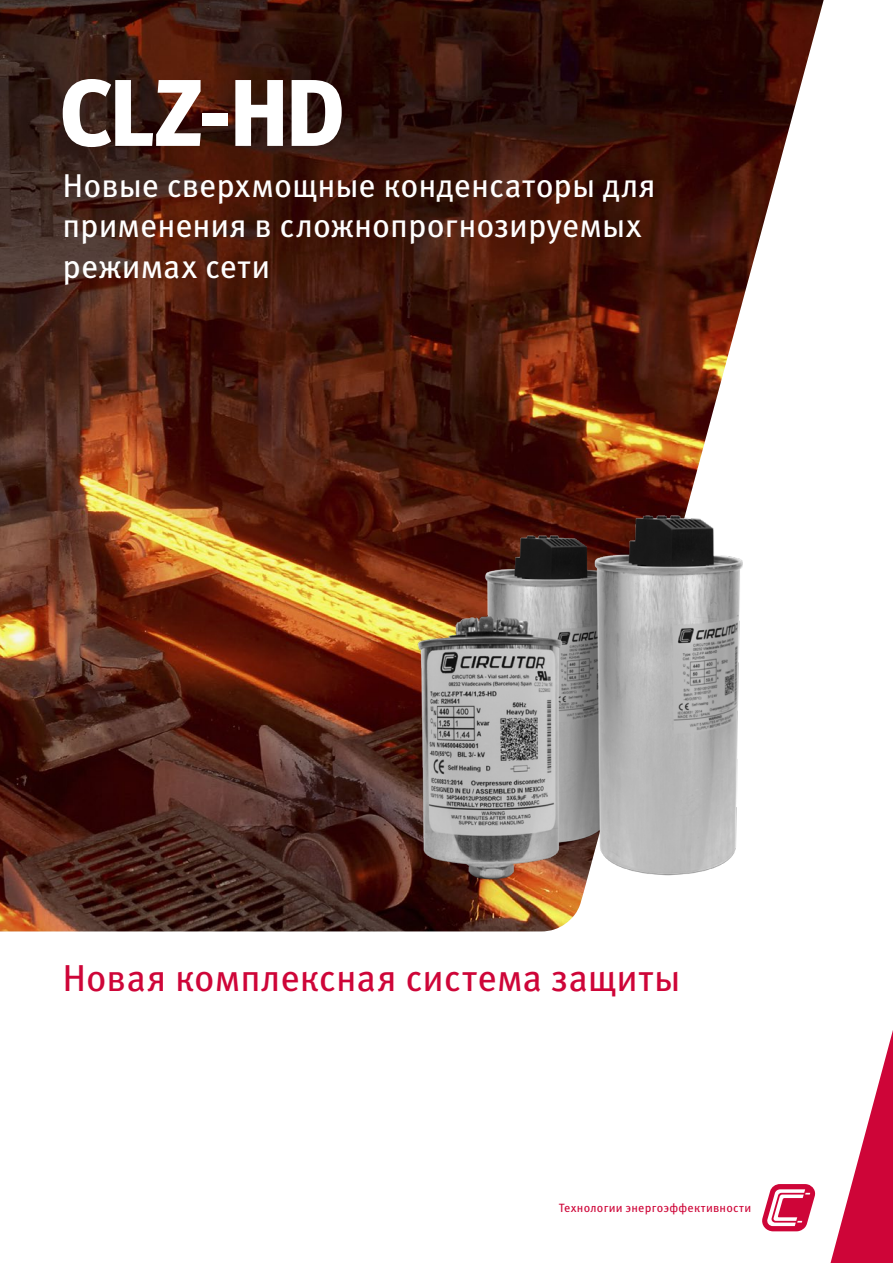
<style>
.page{position:relative;width:893px;height:1263px;background:#fff}
.page>*{position:absolute;margin:0;border:0;box-sizing:border-box;transform-origin:0 0}
.t1{font:700 94.5px "Meta Head OT";color:#fff}
.t2{font:37.5px "Meta Pro";color:#ce0538}
.t3{font:33px/40.5px "Meta Pro";color:#fff}
.t4{font:12px "Meta Pro";letter-spacing:.02em;color:#ce0538}
</style>
<div class="page">
<img style="left:0;top:0;width:824px;height:931px">
<svg style="left:762px;top:1184px;width:54px;height:47px"></svg>
<svg style="left:830px;top:1030px;width:63px;height:233px"></svg>
<img style="left:412px;top:494px;width:410px;height:411px">
<h1 class="t1" style="left:61px;top:57px;width:285px">CLZ-HD</h1>
<p class="t3" style="left:62px;top:163px;width:595px">Новые сверхмощные конденсаторы для применения в сложнопрогнозируемых режимах сети</p>
<p class="t2" style="left:62px;top:949px;width:619px">Новая комплексная система защиты</p>
<p class="t4" style="left:559px;top:1198px;width:194px">Технологии энергоэффективности</p>
</div>
